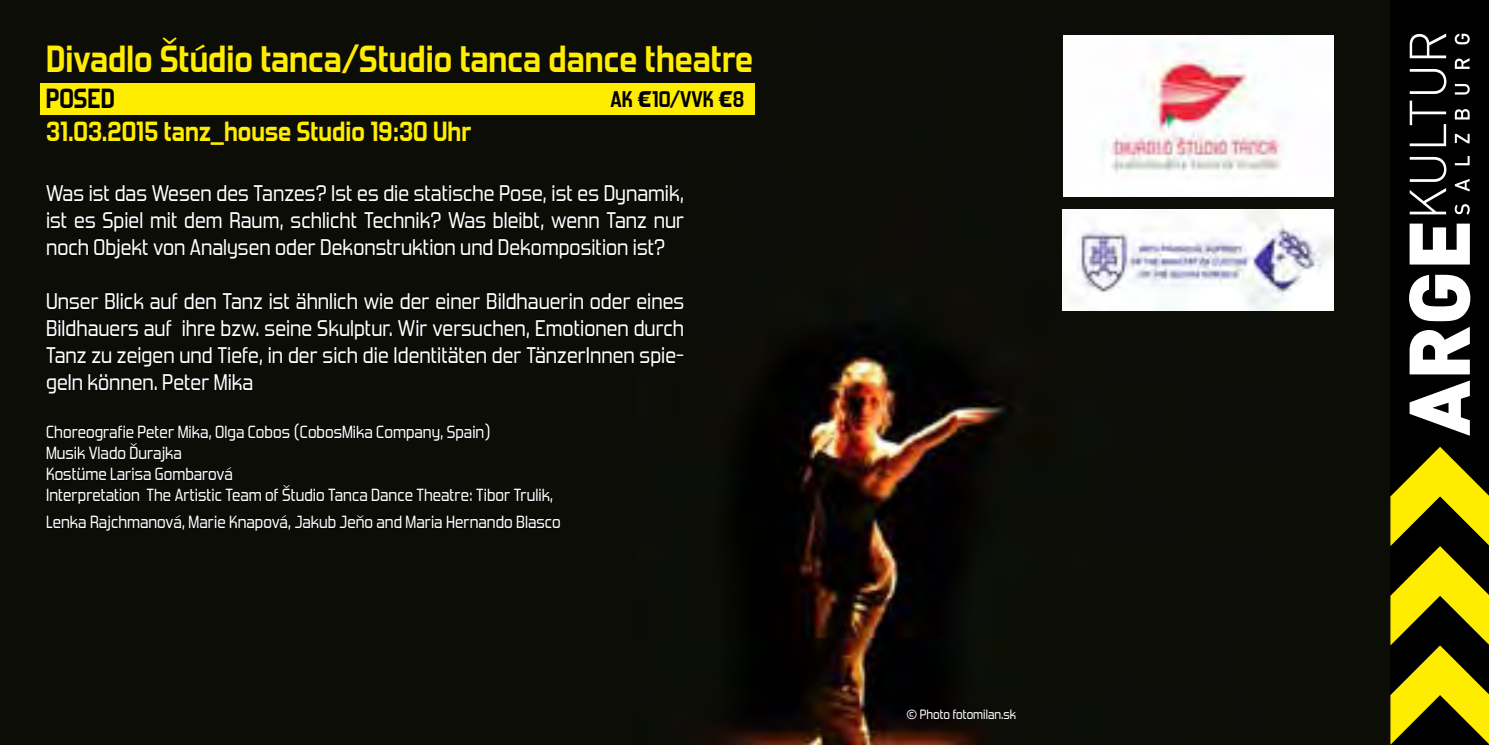
<style>
.page{position:relative;width:1489px;height:745px;background:#fff}
.page>*{position:absolute;margin:0;border:0;box-sizing:border-box;transform-origin:0 0}
.t1{font:700 37.5px "Forgotten Futurist Rg";color:#ffed00}
.t2{font:700 27.5px "Forgotten Futurist Rg";color:#ffed00}
.t3{font:700 27.5px "Forgotten Futurist Rg";color:#000}
.t4{font:22.5px/27px "Forgotten Futurist Rg";color:#fff;text-align:justify}
.t5{font:700 22.5px "Forgotten Futurist Rg";color:#000}
.t6{font:17.5px/21px "Forgotten Futurist Rg";color:#fff}
.t7{font:13.25px "Forgotten Futurist Rg";color:#fff}
</style>
<div class="page">
<img style="left:0;top:0;width:1390px;height:744px">
<div style="left:40px;top:83px;width:715px;height:31px;background:#ffed00"></div>
<svg style="left:45px;top:183px;width:639px;height:76px;background:#090906"></svg>
<svg style="left:46px;top:292px;width:53px;height:17px"></svg>
<svg style="left:105px;top:292px;width:73px;height:18px"></svg>
<svg style="left:184px;top:292px;width:79px;height:18px"></svg>
<svg style="left:269px;top:292px;width:21px;height:17px"></svg>
<div style="left:296px;top:291px;width:98px;height:19px;background:#090906"></div>
<svg style="left:400px;top:292px;width:284px;height:18px;background:#080805"></svg>
<svg style="left:46px;top:319px;width:638px;height:75px;background:#0a0a06"></svg>
<svg style="left:46px;top:420px;width:507px;height:84px;background:#0a0a06"></svg>
<svg style="left:46px;top:510px;width:515px;height:21px;background:#090905"></svg>
<div style="left:1390px;top:0;width:98px;height:744px;background:#000"></div>
<svg style="left:1409px;top:381px;width:60px;height:54px"></svg>
<svg style="left:1409px;top:274px;width:61px;height:100px"></svg>
<svg style="left:1409px;top:223px;width:60px;height:41px"></svg>
<svg style="left:1409px;top:33px;width:37px;height:181px"></svg>
<svg style="left:1454px;top:34px;width:15px;height:180px"></svg>
<svg style="left:1390px;top:447px;width:98px;height:297px"></svg>
<img style="left:1063px;top:35px;width:270px;height:161px">
<img style="left:1062px;top:210px;width:271px;height:100px">
<h1 class="t1" style="left:46px;top:37px;width:708px">Divadlo Štúdio tanca/Studio tanca dance theatre</h1>
<p class="t3" style="left:46px;top:82px;width:70px">POSED</p>
<p class="t2" style="left:46px;top:115px;width:427px">31.03.2015 tanz_house Studio 19:30 Uhr</p>
<p class="t4" style="left:46px;top:179px;width:639px">Was ist das Wesen des Tanzes? Ist es die statische Pose, ist es Dynamik, ist es Spiel mit dem Raum, schlicht Technik? Was bleibt, wenn Tanz nur noch Objekt von Analysen oder Dekonstruktion und Dekomposition ist?</p>
<p class="t4" style="left:46px;top:287px;width:639px">Unser Blick auf den Tanz ist ähnlich wie der einer Bildhauerin oder eines Bildhauers auf ihre bzw. seine Skulptur. Wir versuchen, Emotionen durch Tanz zu zeigen und Tiefe, in der sich die Identitäten der TänzerInnen spie&shy;geln können. Peter Mika</p>
<p class="t6" style="left:46px;top:421px;width:509px">Choreografie Peter Mika, Olga Cobos (CobosMika Company, Spain)<br>Musik Vlado Ďurajka<br>Kostüme Larisa Gombarová<br>Interpretation The Artistic Team of Študio Tanca Dance Theatre: Tibor Trulik,</p>
<p class="t6" style="left:46px;top:511px;width:516px">Lenka Rajchmanová, Marie Knapová, Jakub Jeňo and Maria Hernando Blasco</p>
<p class="t5" style="left:610px;top:85px;width:135px">AK €10/VVK €8</p>
<p class="t7" style="left:906px;top:705px;width:111px">© Photo fotomilan.sk</p>
</div>
